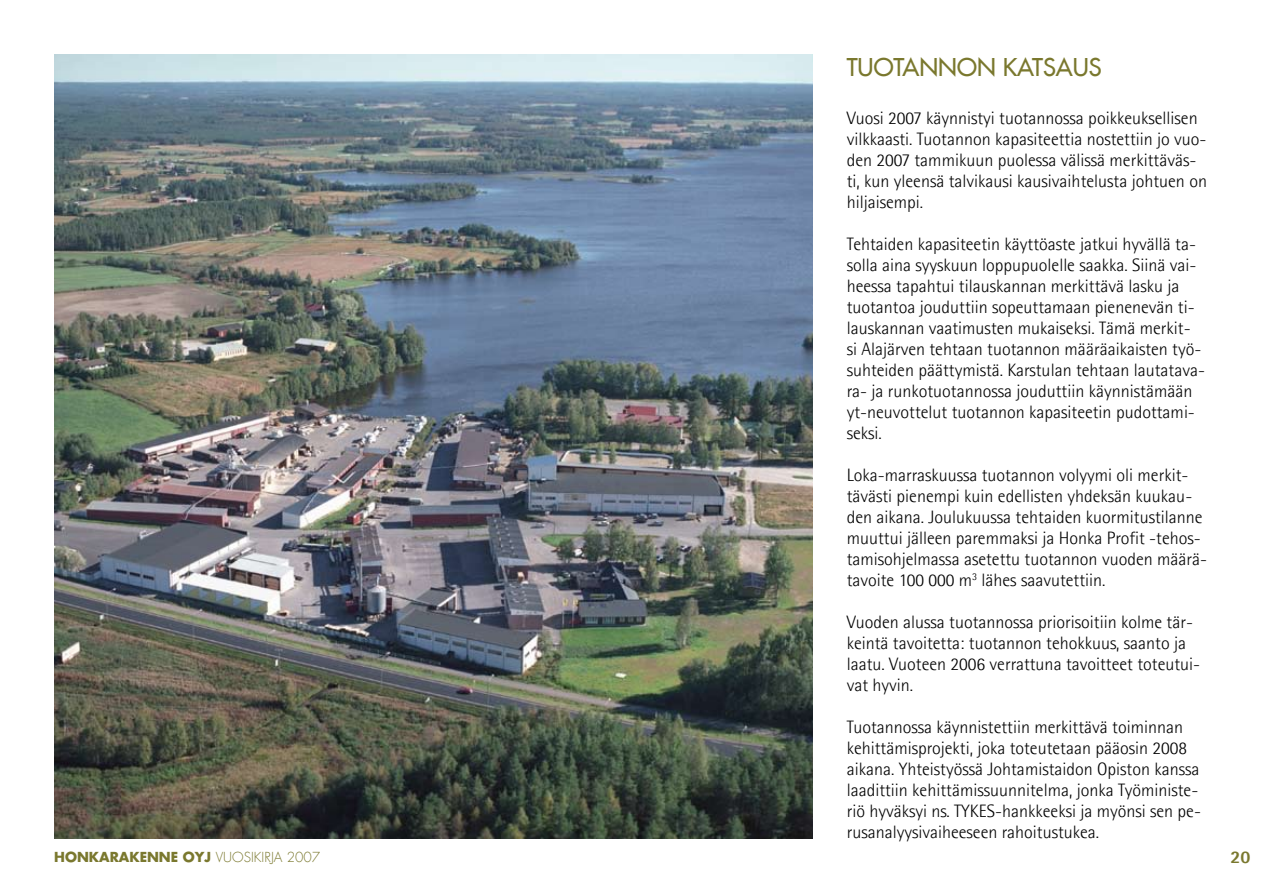
<style>
.page{position:relative;width:1263px;height:893px;background:#fff}
.page>*{position:absolute;margin:0;border:0;box-sizing:border-box;transform-origin:0 0}
.t1{font:24px "Futura LT";color:#7a782e}
.t2{font:300 18px/21px "Agfa Rotis Semisans";color:#000}
.t3{font:800 18px "Agfa Rotis Semisans";color:#7a782e}
.t4{font:700 13.5px "Futura LT";color:#7a782e}
.s1{font-weight:300}
</style>
<div class="page">
<img style="left:54px;top:54px;width:759px;height:785px">
<h1 class="t1" style="left:847px;top:51px;width:29px">TUOTANNON</h1>
<h1 class="t1" style="left:1003px;top:51px;width:15px">KATSAUS</h1>
<p class="t2" style="left:847px;top:107px;width:362px">Vuosi 2007 käynnistyi tuotannossa poikkeuksellisen vilkkaasti. Tuotannon kapasiteettia nostettiin jo vuo&shy;den 2007 tammikuun puolessa välissä merkittäväs&shy;ti, kun yleensä talvikausi kausivaihtelusta johtuen on hiljaisempi.</p>
<p class="t2" style="left:847px;top:233px;width:360px">Tehtaiden kapasiteetin käyttöaste jatkui hyvällä ta&shy;solla aina syyskuun loppupuolelle saakka. Siinä vai&shy;heessa tapahtui tilauskannan merkittävä lasku ja tuotantoa jouduttiin sopeuttamaan pienenevän ti&shy;lauskannan vaatimusten mukaiseksi. Tämä merkit&shy;si Alajärven tehtaan tuotannon määräaikaisten työ&shy;suhteiden päättymistä. Karstulan tehtaan lautatava&shy;ra- ja runkotuotannossa jouduttiin käynnistämään yt-neuvottelut tuotannon kapasiteetin pudottami&shy;seksi.</p>
<p class="t2" style="left:847px;top:464px;width:362px">Loka-marraskuussa tuotannon volyymi oli merkit&shy;tävästi pienempi kuin edellisten yhdeksän kuukau&shy;den aikana. Joulukuussa tehtaiden kuormitustilanne muuttui jälleen paremmaksi ja Honka Profit -tehos&shy;tamisohjelmassa asetettu tuotannon vuoden määrä&shy;tavoite 100 000 m<sup>3</sup> lähes saavutettiin.</p>
<p class="t2" style="left:847px;top:611px;width:355px">Vuoden alussa tuotannossa priorisoitiin kolme tär&shy;keintä tavoitetta: tuotannon tehokkuus, saanto ja laatu. Vuoteen 2006 verrattuna tavoitteet toteutui&shy;vat hyvin.</p>
<p class="t2" style="left:847px;top:716px;width:356px">Tuotannossa käynnistettiin merkittävä toiminnan kehittämisprojekti, joka toteutetaan pääosin 2008 aikana. Yhteistyössä Johtamistaidon Opiston kanssa laadittiin kehittämissuunnitelma, jonka Työministe&shy;riö hyväksyi ns. TYKES-hankkeeksi ja myönsi sen pe&shy;rusanalyysivaiheeseen rahoitustukea.</p>
<p class="t4" style="left:54px;top:848px;width:268px">HONKARAKENNE OYJ <span class="s1">VUOSIKIRJA 2007</span></p>
<p class="t3" style="left:1230px;top:845px;width:22px">20</p>
</div>
